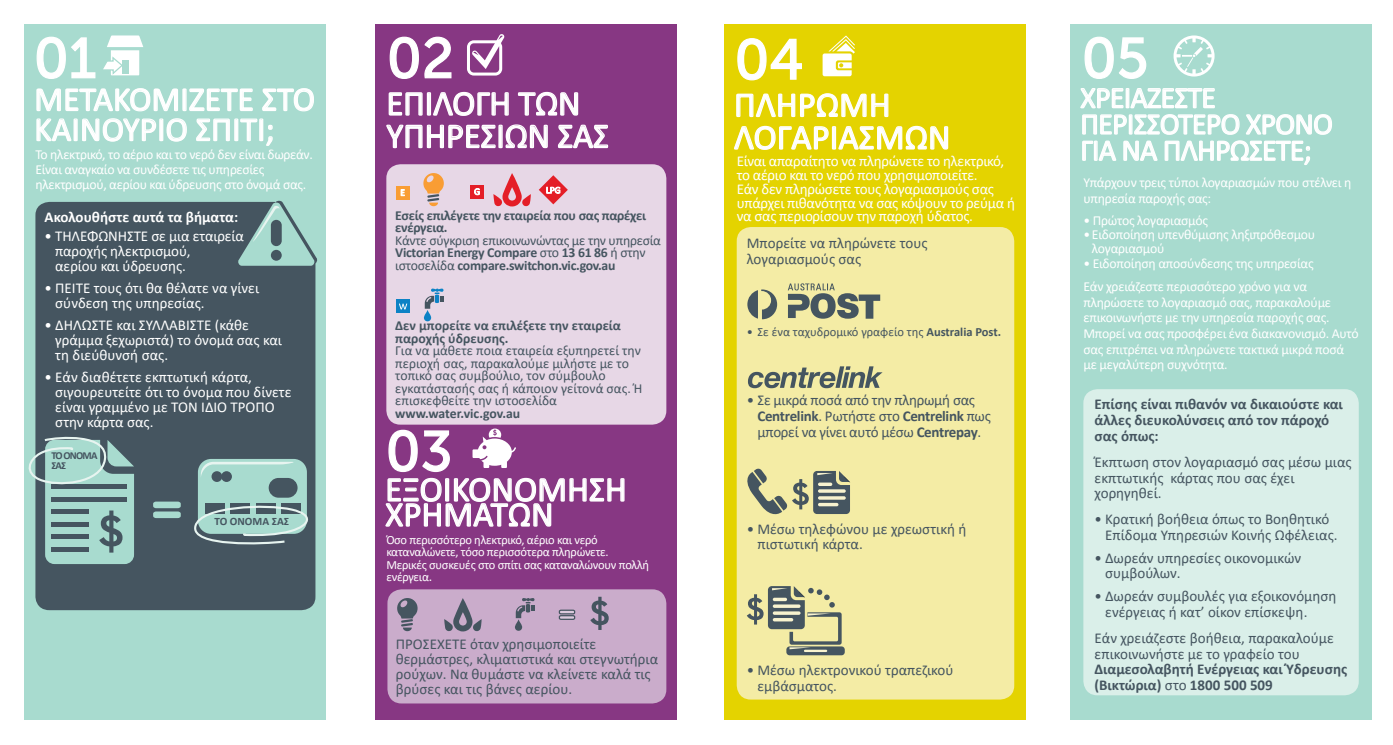
<style>
.page{position:relative;width:1393px;height:745px;background:#fff}
.page>*{position:absolute;margin:0;border:0;box-sizing:border-box;transform-origin:0 0}
.Head__45pt{font:56.25px "Museo Sans 500";color:#fff}
.HEADER_28pt{font:35px/25px "Calibri";color:#fff}
.HEADER_28pt-2{font:33.75px/30px "Calibri";color:#fff}
.HEADER_28pt-3{font:30px/26.2px "Calibri";letter-spacing:-.025em;color:#fff}
.Body__12pt_Demi{font:15px/15.6px "Calibri";color:#455560}
.Intro__12pt{font:15px/15px "Calibri";letter-spacing:-.01em;color:#fff}
.Body__12pt_Book{font:15px/15.6px "Calibri";color:#455560}
.Body__12pt_Demi-2{font:15px/15.6px "Calibri";letter-spacing:-.02em;color:#455560}
.Body__12pt_Demi-3{font:700 15px/15.6px "Calibri";color:#455560}
.Body__12pt_Demi-4{font:700 15px "Calibri";color:#fff}
.Intro__12pt-2{font:13.75px/15.6px "Calibri";letter-spacing:-.02em;color:#fff}
.Body__12pt_Book-2{font:13.75px/12.5px "Calibri";color:#455560}
.Body__12pt_Book-3{font:13.75px/12.5px "Calibri";letter-spacing:-.02em;color:#455560}
.Body__12pt_Book-4{font:700 13.75px/12.5px "Calibri";letter-spacing:-.015em;color:#455560}
.Intro__12pt-3{font:12.5px/12.5px "Calibri";letter-spacing:-.025em;color:#fff}
.t1{font:12.5px "Calibri";color:#455560}
.Body__12pt_Demi-5{font:700 11.25px "Calibri";color:#455560}
.Body__12pt_Demi-6{font:700 10.62px/10px "Calibri";letter-spacing:-.075em;color:#455560}
.s1{font-weight:700}
.s2{font-size:13.75px}
</style>
<div class="page">
<div style="left:25px;top:25px;width:301px;height:694px;background:#a8dbcf"></div>
<div style="left:376px;top:25px;width:301px;height:694px;background:#873783"></div>
<div style="left:725px;top:25px;width:301px;height:694px;background:#e4d300"></div>
<div style="left:1070px;top:25px;width:301px;height:694px;background:#a8dbcf"></div>
<div style="left:35px;top:202px;width:280px;height:407px;background:#455560"></div>
<svg style="left:237px;top:200px;width:81px;height:65px"></svg>
<div style="left:271px;top:220px;width:11px;height:26px;background:#455560;border-radius:5px"></div>
<div style="left:271px;top:250px;width:11px;height:10px;background:#455560;border-radius:50%"></div>
<svg style="left:153px;top:501px;width:28px;height:16px"></svg>
<div style="left:198px;top:458px;width:109px;height:75px;background:#a8dbcf;border-radius:13px"></div>
<svg style="left:201px;top:461px;width:93px;height:15px"></svg>
<div style="left:269px;top:477px;width:28px;height:20px;background:#455560;border-radius:10px"></div>
<div style="left:211px;top:471px;width:11px;height:10px;background:#455560;border-radius:50%"></div>
<div style="left:221px;top:471px;width:11px;height:10px;background:#455560;border-radius:50%"></div>
<svg style="left:187px;top:500px;width:127px;height:49px"></svg>
<svg style="left:36px;top:35px;width:278px;height:111px"></svg>
<svg style="left:28px;top:430px;width:106px;height:133px"></svg>
<svg style="left:389px;top:36px;width:63px;height:43px"></svg>
<svg style="left:386px;top:91px;width:223px;height:58px"></svg>
<div style="left:386px;top:164px;width:280px;height:260px;background:#e7d7e6;border-radius:14px"></div>
<div style="left:470px;top:185px;width:14px;height:13px;background:#e41e27"></div>
<svg style="left:493px;top:173px;width:38px;height:33px"></svg>
<svg style="left:423px;top:173px;width:21px;height:33px"></svg>
<div style="left:387px;top:589px;width:279px;height:114px;background:#caaccb;border-radius:14px"></div>
<svg style="left:385px;top:428px;width:240px;height:99px"></svg>
<svg style="left:467px;top:34px;width:37px;height:41px"></svg>
<svg style="left:444px;top:598px;width:37px;height:33px"></svg>
<svg style="left:397px;top:598px;width:20px;height:32px"></svg>
<svg style="left:515px;top:598px;width:19px;height:32px"></svg>
<svg style="left:558px;top:609px;width:18px;height:11px"></svg>
<svg style="left:590px;top:596px;width:19px;height:33px"></svg>
<svg style="left:737px;top:38px;width:65px;height:43px"></svg>
<svg style="left:822px;top:35px;width:33px;height:41px"></svg>
<svg style="left:734px;top:93px;width:215px;height:57px"></svg>
<div style="left:736px;top:227px;width:278px;height:472px;background:#f4eca5;border-radius:14px"></div>
<div style="left:786px;top:646px;width:58px;height:9px;background:#455560;border-radius:3px"></div>
<hr style="left:804px;top:649px;width:23px;height:2px;background:#f8f3cf">
<svg style="left:747px;top:586px;width:94px;height:63px"></svg>
<svg style="left:747px;top:468px;width:103px;height:47px"></svg>
<svg style="left:1080px;top:35px;width:252px;height:130px"></svg>
<div style="left:1083px;top:389px;width:275px;height:305px;background:#daefe9;border-radius:14px"></div>
<div style="left:396px;top:186px;width:13px;height:13px;background:#f99d34"></div>
<div style="left:396px;top:299px;width:14px;height:14px;background:#0c82c5"></div>
<svg style="left:424px;top:288px;width:19px;height:33px"></svg>
<svg style="left:747px;top:289px;width:30px;height:30px"></svg>
<svg style="left:788px;top:283px;width:92px;height:35px"></svg>
<svg style="left:748px;top:366px;width:134px;height:22px"></svg>
<svg style="left:399px;top:303px;width:8px;height:6px"></svg>
<svg style="left:539px;top:175px;width:29px;height:29px"></svg>
<svg style="left:474px;top:188px;width:5px;height:7px"></svg>
<svg style="left:401px;top:189px;width:4px;height:7px"></svg>
<p class="Head__45pt" style="left:34px;top:27px;width:64px">01</p>
<p class="HEADER_28pt-2" style="left:34px;top:83px;width:282px">ΜΕΤΑΚΟΜΙΖΕΤΕ ΣΤΟ<br>ΚΑΙΝΟΥΡΙΟ ΣΠΙΤΙ;</p>
<p class="Intro__12pt-2" style="left:35px;top:146px;width:279px">Το ηλεκτρικό, το αέριο και το νερό δεν είναι δωρεάν.</p>
<p class="Intro__12pt-2" style="left:35px;top:162px;width:272px;line-height:15px">Είναι αναγκαίο να συνδέσετε τις υπηρεσίες ηλεκτρισμού, αερίου και ύδρευσης στο όνομά σας.</p>
<p class="Body__12pt_Demi-4" style="left:45px;top:206px;width:195px">Ακολουθήστε αυτά τα βήματα:</p>
<p class="Intro__12pt" style="left:55px;top:228px;width:190px;text-indent:-11px">• ΤΗΛΕΦΩΝΗΣΤΕ σε μια εταιρεία παροχής ηλεκτρισμού,<br>αερίου και ύδρευσης.</p>
<p class="Intro__12pt" style="left:55px;top:280px;width:205px;text-indent:-11px">• ΠΕΙΤΕ τους ότι θα θέλατε να γίνει σύνδεση της υπηρεσίας.</p>
<p class="Intro__12pt" style="left:55px;top:317px;width:228px;text-indent:-11px">• ΔΗΛΩΣΤΕ και ΣΥΛΛΑΒΙΣΤΕ (κάθε γράμμα ξεχωριστά) το όνομά σας και τη διεύθυνσή σας.</p>
<p class="Intro__12pt" style="left:55px;top:369px;width:238px;text-indent:-11px">• Εάν διαθέτετε εκπτωτική κάρτα, σιγουρευτείτε ότι το όνομα που δίνετε είναι γραμμένο με ΤΟΝ ΙΔΙΟ ΤΡΟΠΟ στην κάρτα σας.</p>
<p class="Body__12pt_Demi-6" style="left:51px;top:450px;width:48px">ΤΟ ΟΝΟΜΑ<br>ΣΑΣ</p>
<p class="Body__12pt_Demi-5" style="left:214px;top:512px;width:76px">ΤΟ ΟΝΟΜΑ ΣΑΣ</p>
<p class="Head__45pt" style="left:387px;top:27px;width:69px">02</p>
<p class="HEADER_28pt" style="left:386px;top:90px;width:196px">ΕΠΙΛΟΓΗ ΤΩΝ</p>
<p class="HEADER_28pt" style="left:386px;top:122px;width:224px">ΥΠΗΡΕΣΙΩΝ ΣΑΣ</p>
<p class="Body__12pt_Book-4" style="left:395px;top:208px;width:252px">Εσείς επιλέγετε την εταιρεία που σας παρέχει ενέργεια.</p>
<p class="Body__12pt_Book-3" style="left:395px;top:233px;width:267px">Κάντε σύγκριση επικοινωνώντας με την υπηρεσία<br><span class="s1">Victorian Energy Compare</span> στο <span class="s1">13 61 86</span> ή στην ιστοσελίδα <span class="s1">compare.switchon.vic.gov.au</span></p>
<p class="Body__12pt_Book-4" style="left:395px;top:319px;width:227px">Δεν μπορείτε να επιλέξετε την εταιρεία παροχής ύδρευσης.</p>
<p class="Body__12pt_Book-2" style="left:395px;top:344px;width:249px">Για να μάθετε ποια εταιρεία εξυπηρετεί την περιοχή σας, παρακαλούμε μιλήστε με το τοπικό σας συμβούλιο, τον σύμβουλο εγκατάστασής σας ή κάποιον γείτονά σας. Ή επισκεφθείτε την ιστοσελίδα <span class="s1">www.water.vic.gov.au</span></p>
<p class="Head__45pt" style="left:385px;top:420px;width:69px">03</p>
<p class="HEADER_28pt" style="left:385px;top:475px;width:243px">ΕΞΟΙΚΟΝΟΜΗΣΗ<br>ΧΡΗΜΑΤΩΝ</p>
<p class="Intro__12pt-3" style="left:386px;top:532px;width:264px">Όσο περισσότερο ηλεκτρικό, αέριο και νερό καταναλώνετε, τόσο περισσότερα πληρώνετε.<br>Μερικές συσκευές στο σπίτι σας καταναλώνουν πολλή ενέργεια<span class="s2">.</span></p>
<p class="Body__12pt_Demi" style="left:396px;top:635px;width:264px;line-height:15px">ΠΡΟΣΕΧΕΤΕ όταν χρησιμοποιείτε θερμάστρες, κλιματιστικά και στεγνωτήρια ρούχων. Να θυμάστε να κλείνετε καλά τις βρύσες και τις βάνες αερίου.</p>
<p class="Head__45pt" style="left:734px;top:29px;width:71px">04</p>
<p class="HEADER_28pt" style="left:734px;top:87px;width:218px;line-height:32.5px">ΠΛΗΡΩΜΗ<br>ΛΟΓΑΡΙΑΣΜΩΝ</p>
<p class="Intro__12pt" style="left:736px;top:154px;width:280px;line-height:13.8px">Είναι απαραίτητο να πληρώνετε το ηλεκτρικό, το αέριο και το νερό που χρησιμοποιείτε.<br>Εάν δεν πληρώσετε τους λογαριασμούς σας υπάρχει πιθανότητα να σας κόψουν το ρεύμα ή να σας περιορίσουν την παροχή ύδατος.</p>
<p class="Body__12pt_Demi" style="left:747px;top:234px;width:182px">Μπορείτε να πληρώνετε τους λογαριασμούς σας</p>
<p class="t1" style="left:747px;top:323px;width:256px">• Σε ένα ταχυδρομικό γραφείο της <span class="s1">Australia Post.</span></p>
<p class="Body__12pt_Demi-2" style="left:757px;top:392px;width:235px;text-indent:-11px">• Σε μικρά ποσά από την πληρωμή σας<br><span class="s1">Centrelink</span>. Ρωτήστε στο <span class="s1">Centrelink</span> πως μπορεί να γίνει αυτό μέσω <span class="s1">Centrepay</span>.</p>
<p class="Body__12pt_Demi" style="left:757px;top:520px;width:211px;text-indent:-11px">• Μέσω τηλεφώνου με χρεωστική ή πιστωτική κάρτα.</p>
<p class="Body__12pt_Demi" style="left:757px;top:661px;width:198px;text-indent:-11px">• Μέσω ηλεκτρονικού τραπεζικού εμβάσματος.</p>
<p class="Head__45pt" style="left:1081px;top:27px;width:68px">05</p>
<p class="HEADER_28pt-3" style="left:1080px;top:84px;width:254px">ΧΡΕΙΑΖΕΣΤΕ<br>ΠΕΡΙΣΣΟΤΕΡΟ ΧΡΟΝΟ</p>
<p class="HEADER_28pt-3" style="left:1080px;top:136px;width:233px">ΓΙΑ ΝΑ ΠΛΗΡΩΣΕΤΕ;</p>
<p class="Intro__12pt-2" style="left:1083px;top:174px;width:270px">Υπάρχουν τρεις τύποι λογαριασμών που στέλνει η υπηρεσία παροχής σας:</p>
<p class="Intro__12pt-2" style="left:1083px;top:212px;width:126px">• Πρώτος λογαριασμός</p>
<p class="Intro__12pt-2" style="left:1092px;top:227px;width:225px;line-height:13.8px;text-indent:-8px">• Ειδοποίηση υπενθύμισης ληξιπρόθεσμου λογαριασμού</p>
<p class="Intro__12pt-2" style="left:1083px;top:255px;width:232px">• Ειδοποίηση αποσύνδεσης της υπηρεσίας</p>
<p class="Intro__12pt-2" style="left:1083px;top:278px;width:277px">Εάν χρειάζεστε περισσότερο χρόνο για να πληρώσετε το λογαριασμό σας, παρακαλούμε επικοινωνήστε με την υπηρεσία παροχής σας.<br>Μπορεί να σας προσφέρει ένα διακανονισμό. Αυτό σας επιτρέπει να πληρώνετε τακτικά μικρά ποσά με μεγαλύτερη συχνότητα.</p>
<p class="Body__12pt_Demi-3" style="left:1094px;top:395px;width:250px">Επίσης είναι πιθανόν να δικαιούστε και άλλες διευκολύνσεις από τον πάροχό σας όπως:</p>
<p class="Body__12pt_Demi" style="left:1094px;top:453px;width:259px">Έκπτωση στον λογαριασμό σας μέσω μιας εκπτωτικής κάρτας που σας έχει χορηγηθεί.</p>
<p class="Body__12pt_Demi" style="left:1105px;top:511px;width:234px;text-indent:-11px">• Κρατική βοήθεια όπως το Βοηθητικό<br>Επίδομα Υπηρεσιών Κοινής Ωφέλειας.</p>
<p class="Body__12pt_Demi" style="left:1105px;top:549px;width:197px;text-indent:-11px">• Δωρεάν υπηρεσίες οικονομικών συμβούλων.</p>
<p class="Body__12pt_Demi" style="left:1105px;top:587px;width:233px;text-indent:-11px">• Δωρεάν συμβουλές για εξοικονόμηση ενέργειας ή κατ’ οίκον επίσκεψη.</p>
<p class="Body__12pt_Book" style="left:1094px;top:629px;width:254px">Εάν χρειάζεστε βοήθεια, παρακαλούμε επικοινωνήστε με το γραφείο του <span class="s1">Διαμεσολαβητή Ενέργειας και Ύδρευσης (Βικτώρια)</span> στο <span class="s1">1800 500 509</span></p>
</div>
